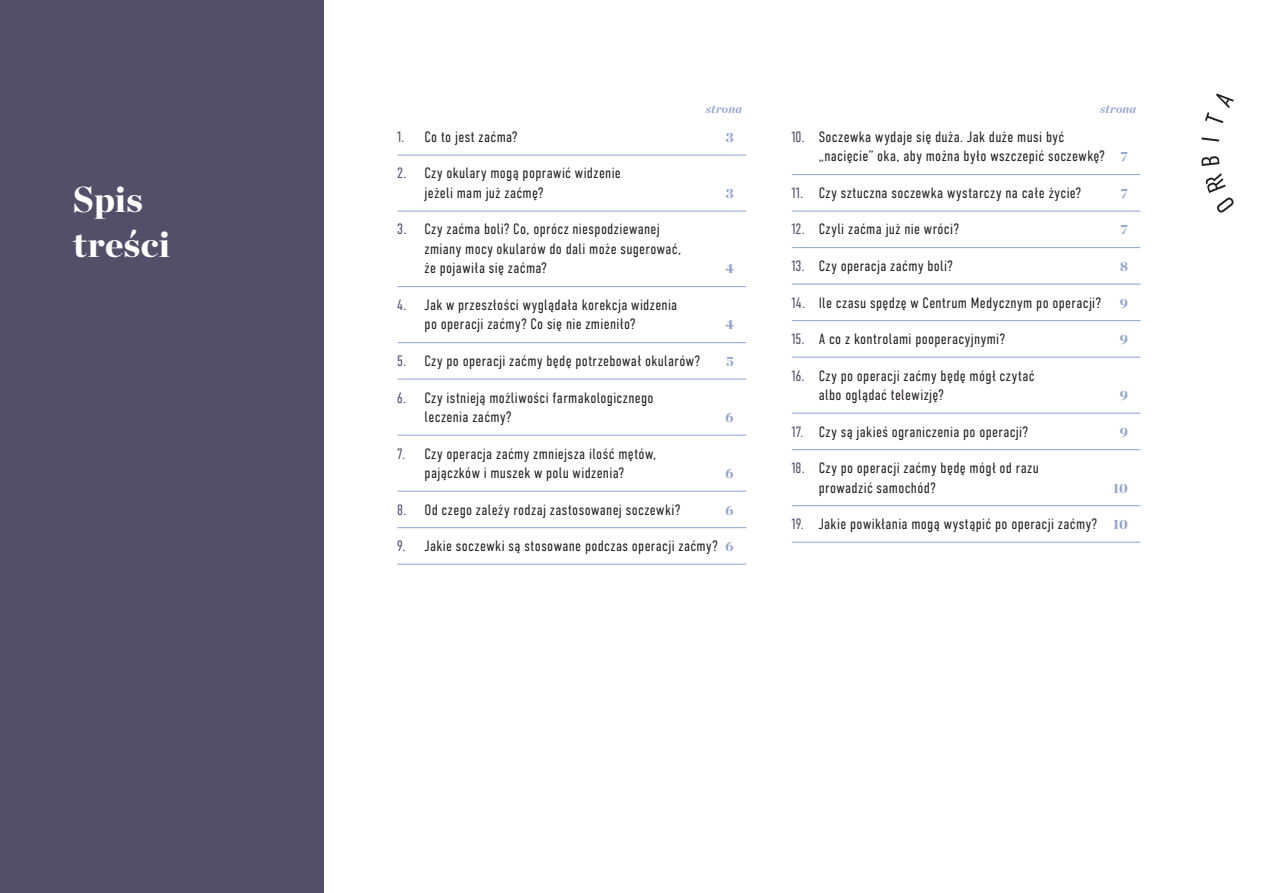
<style>
.page{position:relative;width:1263px;height:893px;background:#fff}
.page>*{position:absolute;margin:0;border:0;box-sizing:border-box;transform-origin:0 0}
.t1{font:900 36px/45px "Chronicle Display";letter-spacing:.01em;color:#fff}
.t2{font:300 15px/19.5px "DIN Condensed";letter-spacing:.025em;color:#231f20}
.t3{font:900 13.5px "Chronicle Display";color:#8fa2d2}
.t4{font:italic 700 12px "Chronicle Display";letter-spacing:.015em;color:#8fa2d2}
.s1{color:#534f69}
.s2{font-family:"Chronicle Display";font-weight:900;font-size:13.5px;color:#8fa2d2}
</style>
<div class="page">
<div style="left:0;top:0;width:324px;height:893px;background:#534f69"></div>
<svg style="left:1201px;top:156px;width:18px;height:10px"></svg>
<svg style="left:1201px;top:137px;width:18px;height:5px"></svg>
<svg style="left:1205px;top:94px;width:29px;height:29px"></svg>
<svg style="left:1205px;top:173px;width:29px;height:40px"></svg>
<hr style="left:398px;top:155px;width:348px;height:1px;background:#8fa2d2">
<hr style="left:398px;top:211px;width:348px;height:1px;background:#8fa2d2">
<hr style="left:398px;top:286px;width:348px;height:1px;background:#8fa2d2">
<hr style="left:398px;top:342px;width:348px;height:1px;background:#8fa2d2">
<hr style="left:398px;top:379px;width:348px;height:1px;background:#8fa2d2">
<hr style="left:398px;top:435px;width:348px;height:1px;background:#8fa2d2">
<hr style="left:398px;top:491px;width:348px;height:1px;background:#8fa2d2">
<hr style="left:398px;top:527px;width:348px;height:1px;background:#8fa2d2">
<hr style="left:398px;top:564px;width:348px;height:1px;background:#8fa2d2">
<hr style="left:792px;top:174px;width:348px;height:1px;background:#8fa2d2">
<hr style="left:792px;top:211px;width:348px;height:1px;background:#8fa2d2">
<hr style="left:792px;top:247px;width:348px;height:1px;background:#8fa2d2">
<hr style="left:792px;top:284px;width:348px;height:1px;background:#8fa2d2">
<hr style="left:792px;top:320px;width:348px;height:1px;background:#8fa2d2">
<hr style="left:792px;top:357px;width:348px;height:1px;background:#8fa2d2">
<hr style="left:792px;top:413px;width:348px;height:1px;background:#8fa2d2">
<hr style="left:792px;top:449px;width:348px;height:1px;background:#8fa2d2">
<hr style="left:792px;top:505px;width:348px;height:1px;background:#8fa2d2">
<hr style="left:792px;top:542px;width:348px;height:1px;background:#8fa2d2">
<h1 class="t1" style="left:73px;top:174px;width:99px">Spis treści</h1>
<p class="t4" style="left:706px;top:99px;width:38px">strona</p>
<p class="t4" style="left:1100px;top:99px;width:38px">strona</p>
<p class="t2" style="left:398px;top:127px;width:121px"><span class="s1">1.</span> Co to jest zaćma?</p>
<p class="t3" style="left:726px;top:126px;width:9px">3</p>
<p class="t2" style="left:425px;top:164px;width:198px;text-indent:-27px"><span class="s1">2.</span> Czy okulary mogą poprawić widzenie jeżeli mam już zaćmę?</p>
<p class="t3" style="left:726px;top:182px;width:9px">3</p>
<p class="t2" style="left:425px;top:220px;width:258px;text-indent:-27px"><span class="s1">3.</span> Czy zaćma boli? Co, oprócz niespodziewanej zmiany mocy okularów do dali może sugerować, że pojawiła się zaćma?</p>
<p class="t2" style="left:425px;top:295px;width:254px;text-indent:-27px"><span class="s1">4.</span> Jak w przeszłości wyglądała korekcja widzenia po operacji zaćmy? Co się nie zmieniło?</p>
<p class="t3" style="left:725px;top:258px;width:10px">4</p>
<p class="t3" style="left:725px;top:314px;width:10px">4</p>
<p class="t2" style="left:398px;top:351px;width:304px"><span class="s1">5.</span> Czy po operacji zaćmy będę potrzebował okularów?</p>
<p class="t3" style="left:726px;top:350px;width:9px">5</p>
<p class="t2" style="left:425px;top:388px;width:230px;text-indent:-27px"><span class="s1">6.</span> Czy istnieją możliwości farmakologicznego leczenia zaćmy?</p>
<p class="t3" style="left:726px;top:406px;width:10px">6</p>
<p class="t2" style="left:398px;top:444px;width:260px;text-align:center"><span class="s1">7.</span> Czy operacja zaćmy zmniejsza ilość mętów, pajączków i muszek w polu widzenia?</p>
<p class="t3" style="left:726px;top:462px;width:10px">6</p>
<p class="t2" style="left:398px;top:500px;width:284px"><span class="s1">8.</span> Od czego zależy rodzaj zastosowanej soczewki?</p>
<p class="t3" style="left:726px;top:499px;width:10px">6</p>
<p class="t2" style="left:398px;top:536px;width:338px"><span class="s1">9.</span> Jakie soczewki są stosowane podczas operacji zaćmy? <span class="s2">6</span></p>
<p class="t2" style="left:819px;top:127px;width:311px;text-indent:-27px"><span class="s1">10.</span> Soczewka wydaje się duża. Jak duże musi być<br>„nacięcie” oka, aby można było wszczepić soczewkę? <span class="s2">7</span></p>
<p class="t2" style="left:792px;top:183px;width:291px"><span class="s1">11.</span> Czy sztuczna soczewka wystarczy na całe życie?</p>
<p class="t3" style="left:1120px;top:182px;width:9px">7</p>
<p class="t2" style="left:792px;top:220px;width:169px"><span class="s1">12.</span> Czyli zaćma już nie wróci?</p>
<p class="t3" style="left:1120px;top:219px;width:9px">7</p>
<p class="t2" style="left:792px;top:256px;width:163px"><span class="s1">13.</span> Czy operacja zaćmy boli?</p>
<p class="t3" style="left:1120px;top:255px;width:9px">8</p>
<p class="t2" style="left:792px;top:293px;width:338px"><span class="s1">14.</span> Ile czasu spędzę w Centrum Medycznym po operacji? <span class="s2">9</span></p>
<p class="t2" style="left:792px;top:329px;width:215px"><span class="s1">15.</span> A co z kontrolami pooperacyjnymi?</p>
<p class="t3" style="left:1120px;top:328px;width:10px">9</p>
<p class="t2" style="left:819px;top:366px;width:217px;text-indent:-27px"><span class="s1">16.</span> Czy po operacji zaćmy będę mógł czytać albo oglądać telewizję?</p>
<p class="t3" style="left:1120px;top:384px;width:10px">9</p>
<p class="t2" style="left:792px;top:422px;width:238px"><span class="s1">17.</span> Czy są jakieś ograniczenia po operacji?</p>
<p class="t3" style="left:1120px;top:421px;width:10px">9</p>
<p class="t2" style="left:819px;top:458px;width:222px;text-indent:-27px"><span class="s1">18.</span> Czy po operacji zaćmy będę mógł od razu prowadzić samochód?</p>
<p class="t3" style="left:1113px;top:477px;width:16px">10</p>
<p class="t2" style="left:792px;top:514px;width:338px"><span class="s1">19.</span> Jakie powikłania mogą wystąpić po operacji zaćmy? <span class="s2">10</span></p>
</div>
